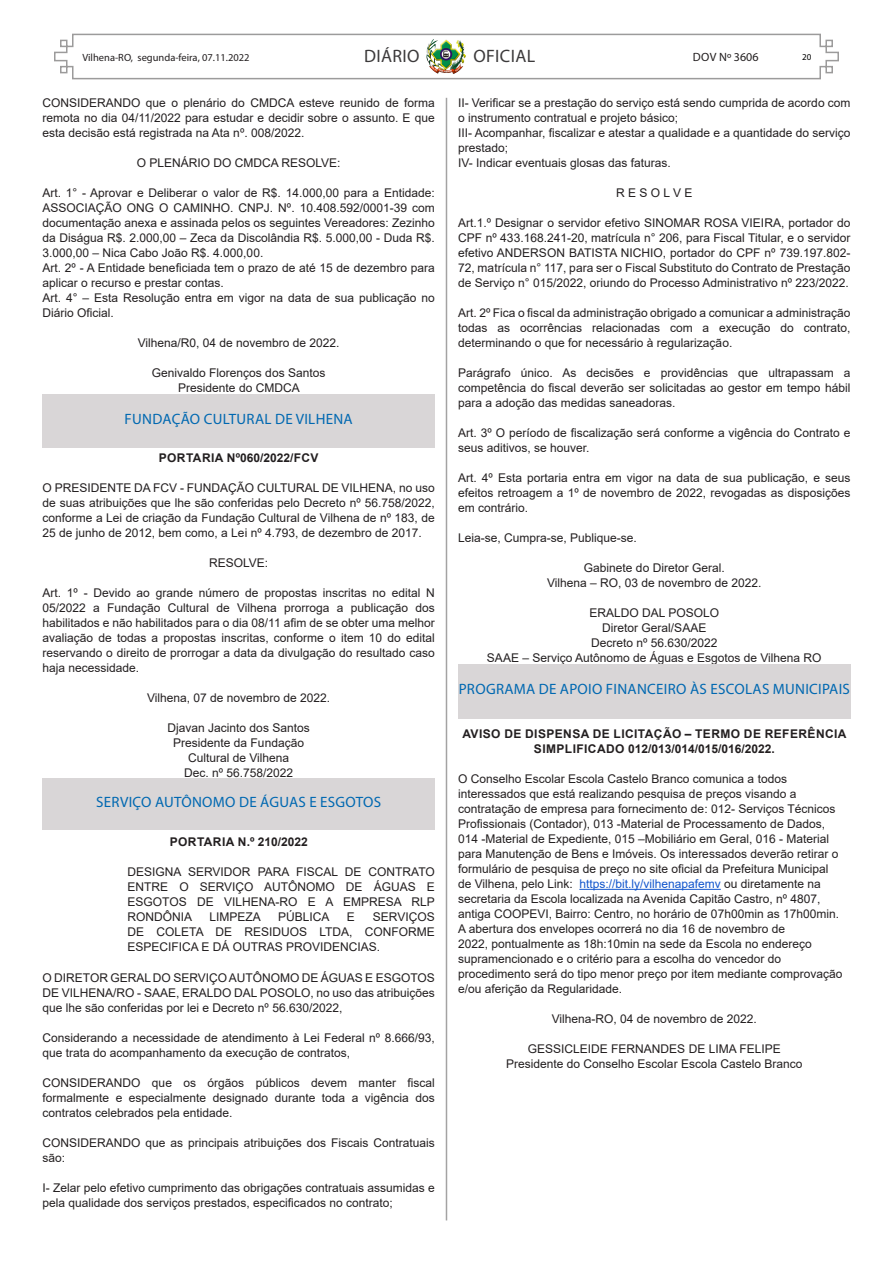
<style>
.page{position:relative;width:893px;height:1263px;background:#fff}
.page>*{position:absolute;margin:0;border:0;box-sizing:border-box;transform-origin:0 0}
.t1{font:18px "Myriad Pro";letter-spacing:.02em;color:#3c3a3b}
.TÍTULO{font:15px "Myriad Pro";letter-spacing:.02em;color:#0068b1}
.Ementa{font:12px/15px "Arial";color:#231f20;text-align:justify}
.Orgão_Emitente{font:12px "Arial";color:#231f20}
.Titulo_Descrição{font:700 12px/15px "Arial";letter-spacing:.035em;color:#231f20;text-align:center}
.Titulo_Descrição-2{font:700 12px "Arial";letter-spacing:.015em;color:#231f20}
.t2{font:12px "Myriad Pro";letter-spacing:.005em;color:#231f20}
.t3{font:10.5px "Myriad Pro";color:#231f20}
.t4{font:9px "Myriad Pro";color:#000}
.s1{color:#15c}
</style>
<div class="page">
<svg style="left:54px;top:33px;width:785px;height:47px"></svg>
<img style="left:425px;top:37px;width:42px;height:38px">
<hr style="left:446px;top:98px;width:1px;height:1122px;background:#a4a3a3">
<div style="left:43px;top:394px;width:392px;height:54px;background:#d9d6d7"></div>
<div style="left:43px;top:778px;width:392px;height:51px;background:#d9d6d7"></div>
<div style="left:458px;top:664px;width:392px;height:55px;background:#d9d6d7"></div>
<hr style="left:579px;top:889px;width:142px;height:1px;background:#15c">
<p class="t3" style="left:82px;top:51px;width:169px">Vilhena-RO, segunda-feira, 07.11.2022</p>
<h1 class="t1" style="left:364px;top:45px;width:57px">DIÁRIO</h1>
<h1 class="t1" style="left:473px;top:45px;width:63px">OFICIAL</h1>
<p class="t2" style="left:693px;top:49px;width:67px">DOV Nº 3606</p>
<p class="t4" style="left:802px;top:52px;width:11px">20</p>
<p class="Ementa" style="left:43px;top:95px;width:394px">CONSIDERANDO que o plenário do CMDCA esteve reunido de forma remota no dia 04/11/2022 para estudar e decidir sobre o assunto. E que esta decisão está registrada na Ata nº. 008/2022.</p>
<p class="Orgão_Emitente" style="left:137px;top:154px;width:205px">O PLENÁRIO DO CMDCA RESOLVE:</p>
<p class="Ementa" style="left:43px;top:185px;width:394px">Art. 1° - Aprovar e Deliberar o valor de R$. 14.000,00 para a Entidade:<br>ASSOCIAÇÃO ONG O CAMINHO. CNPJ. Nº. 10.408.592/0001-39 com documentação anexa e assinada pelos os seguintes Vereadores: Zezinho da Diságua R$. 2.000,00 – Zeca da Discolândia R$. 5.000,00 - Duda R$.<br>3.000,00 – Nica Cabo João R$. 4.000,00.</p>
<p class="Ementa" style="left:43px;top:260px;width:394px">Art. 2º - A Entidade beneficiada tem o prazo de até 15 de dezembro para aplicar o recurso e prestar contas.</p>
<p class="Ementa" style="left:43px;top:290px;width:394px">Art. 4° – Esta Resolução entra em vigor na data de sua publicação no<br>Diário Oficial.</p>
<p class="Orgão_Emitente" style="left:138px;top:334px;width:203px">Vilhena/R0, 04 de novembro de 2022.</p>
<p class="Orgão_Emitente" style="left:152px;top:364px;width:175px">Genivaldo Florenços dos Santos</p>
<p class="Orgão_Emitente" style="left:178px;top:379px;width:123px">Presidente do CMDCA</p>
<p class="TÍTULO" style="left:125px;top:409px;width:11px">FUNDA</p>
<p class="TÍTULO" style="left:172px;top:409px;width:142px">ÇÃO CULTURAL DE VILHENA</p>
<p class="Titulo_Descrição" style="left:159px;top:450px;width:161px">PORTARIA Nº060/2022/FCV</p>
<p class="Ementa" style="left:43px;top:480px;width:394px">O PRESIDENTE DA FCV - FUNDAÇÃO CULTURAL DE VILHENA, no uso de suas atribuições que lhe são conferidas pelo Decreto nº 56.758/2022, conforme a Lei de criação da Fundação Cultural de Vilhena de nº 183, de 25 de junho de 2012, bem como, a Lei nº 4.793, de dezembro de 2017.</p>
<p class="Orgão_Emitente" style="left:209px;top:554px;width:61px">RESOLVE:</p>
<p class="Ementa" style="left:43px;top:585px;width:394px">Art. 1º - Devido ao grande número de propostas inscritas no edital N 05/2022 a Fundação Cultural de Vilhena prorroga a publicação dos habilitados e não habilitados para o dia 08/11 afim de se obter uma melhor avaliação de todas a propostas inscritas, conforme o item 10 do edital reservando o direito de prorrogar a data da divulgação do resultado caso haja necessidade.</p>
<p class="Orgão_Emitente" style="left:147px;top:689px;width:185px">Vilhena, 07 de novembro de 2022.</p>
<p class="Orgão_Emitente" style="left:168px;top:719px;width:144px">Djavan Jacinto dos Santos</p>
<p class="Orgão_Emitente" style="left:173px;top:734px;width:132px">Presidente da Fundação</p>
<p class="Orgão_Emitente" style="left:188px;top:749px;width:103px">Cultural de Vilhena</p>
<p class="Orgão_Emitente" style="left:184px;top:764px;width:111px">Dec. nº 56.758/2022</p>
<p class="TÍTULO" style="left:96px;top:793px;width:184px">SERVIÇO AUTÔNOMO DE ÁGUAS</p>
<p class="TÍTULO" style="left:309px;top:793px;width:72px">E ESGOTOS</p>
<p class="Titulo_Descrição-2" style="left:170px;top:834px;width:140px">PORTARIA N.º 210/2022</p>
<p class="Ementa" style="left:128px;top:865px;width:309px">DESIGNA SERVIDOR PARA FISCAL DE CONTRATO ENTRE O SERVIÇO AUTÔNOMO DE ÁGUAS E ESGOTOS DE VILHENA-RO E A EMPRESA RLP RONDÔNIA</p>
<p class="Ementa" style="left:458px;top:95px;width:394px">II- Verificar se a prestação do serviço está sendo cumprida de acordo com o instrumento contratual e projeto básico;</p>
<p class="Ementa" style="left:458px;top:125px;width:394px">III- Acompanhar, fiscalizar e atestar a qualidade e a quantidade do serviço prestado;</p>
<p class="Ementa" style="left:458px;top:155px;width:214px">IV- Indicar eventuais glosas das faturas.</p>
<p class="Orgão_Emitente" style="left:616px;top:184px;width:78px">R E S O L V E</p>
<p class="Ementa" style="left:458px;top:215px;width:394px">Art.1.º Designar o servidor efetivo SINOMAR ROSA VIEIRA, portador do CPF nº 433.168.241-20, matrícula n° 206, para Fiscal Titular, e o servidor efetivo ANDERSON BATISTA NICHIO, portador do CPF nº 739.197.802- 72, matrícula n° 117, para ser o Fiscal Substituto do Contrato de Prestação de Serviço n° 015/2022, oriundo do Processo Administrativo nº 223/2022.</p>
<p class="Ementa" style="left:458px;top:305px;width:394px">Art. 2º Fica o fiscal da administração obrigado a comunicar a administração todas as ocorrências relacionadas com a execução do contrato, determinando o que for necessário à regularização.</p>
<p class="Ementa" style="left:458px;top:365px;width:394px">Parágrafo único. As decisões e providências que ultrapassam a competência do fiscal deverão ser solicitadas ao gestor em tempo hábil para a adoção das medidas saneadoras.</p>
<p class="Ementa" style="left:458px;top:425px;width:394px">Art. 3º O período de fiscalização será conforme a vigência do Contrato e seus aditivos, se houver.</p>
<p class="Ementa" style="left:458px;top:470px;width:394px">Art. 4º Esta portaria entra em vigor na data de sua publicação, e seus efeitos retroagem a 1º de novembro de 2022, revogadas as disposições em contrário.</p>
<p class="Ementa" style="left:458px;top:530px;width:180px">Leia-se, Cumpra-se, Publique-se.</p>
<p class="Orgão_Emitente" style="left:584px;top:559px;width:142px">Gabinete do Diretor Geral.</p>
<p class="Orgão_Emitente" style="left:547px;top:574px;width:216px">Vilhena – RO, 03 de novembro de 2022.</p>
<p class="Orgão_Emitente" style="left:589px;top:604px;width:131px">ERALDO DAL POSOLO</p>
<p class="Orgão_Emitente" style="left:602px;top:619px;width:106px">Diretor Geral/SAAE</p>
<p class="Orgão_Emitente" style="left:591px;top:634px;width:128px">Decreto nº 56.630/2022</p>
<p class="Orgão_Emitente" style="left:487px;top:649px;width:336px">SAAE – Serviço Autônomo de Águas e Esgotos de Vilhena RO</p>
<p class="TÍTULO" style="left:459px;top:679px;width:157px">PROGRAMA DE APOIO FINAN</p>
<p class="TÍTULO" style="left:647px;top:679px;width:107px">CEI RO ÀS ESCOLAS</p>
<p class="TÍTULO" style="left:773px;top:679px;width:64px">MUNICIPAIS</p>
<p class="Titulo_Descrição" style="left:462px;top:726px;width:386px">AVISO DE DISPENSA DE LICITAÇÃO – TERMO DE REFERÊNCIA<br>SIMPLIFICADO 012/013/014/015/016/2022.</p>
<p class="Ementa" style="left:458px;top:771px;width:382px;text-align:left">O Conselho Escolar Escola Castelo Branco comunica a todos interessados que está realizando pesquisa de preços visando a contratação de empresa para fornecimento de: 012- Serviços Técnicos Profissionais (Contador), 013 -Material de Processamento de Dados, 014 -Material de Expediente, 015 –Mobiliário em Geral, 016 - Material para Manutenção de Bens e Imóveis. Os interessados deverão retirar o formulário de pesquisa de preço no site oficial da Prefeitura Municipal de Vilhena, pelo Link: <span class="s1">https://bit.ly/vilhenapafemv</span> ou diretamente na secretaria da Escola localizada na Avenida Capitão Castro, nº 4807, antiga COOPEVI, Bairro: Centro, no horário de 07h00min as 17h00min.</p>
<p class="Ementa" style="left:458px;top:921px;width:386px;text-align:left">A abertura dos envelopes ocorrerá no dia 16 de novembro de<br>2022, pontualmente as 18h:10min na sede da Escola no endereço supramencionado e o critério para a escolha do vencedor do procedimento será do tipo menor preço por item mediante comprovação e/ou aferição da Regularidade.</p>
<p class="Orgão_Emitente" style="left:552px;top:1010px;width:207px">Vilhena-RO, 04 de novembro de 2022.</p>
<p class="Orgão_Emitente" style="left:528px;top:1040px;width:254px">GESSICLEIDE FERNANDES DE LIMA FELIPE</p>
<p class="Orgão_Emitente" style="left:506px;top:1055px;width:298px">Presidente do Conselho Escolar Escola Castelo Branco</p>
<p class="Ementa" style="left:210px;top:910px;width:53px">LIMPEZA</p>
<p class="Ementa" style="left:278px;top:910px;width:53px">PÚBLICA</p>
<p class="Ementa" style="left:347px;top:910px;width:10px">E</p>
<p class="Ementa" style="left:128px;top:910px;width:309px;text-indent:245px">SERVIÇOS DE COLETA DE RESIDUOS LTDA, CONFORME ESPECIFICA E DÁ OUTRAS PROVIDENCIAS.</p>
<p class="Ementa" style="left:43px;top:970px;width:394px">O DIRETOR GERAL DO SERVIÇO AUTÔNOMO DE ÁGUAS E ESGOTOS DE VILHENA/RO - SAAE, ERALDO DAL POSOLO, no uso das atribuições que lhe são conferidas por lei e Decreto nº 56.630/2022,</p>
<p class="Ementa" style="left:43px;top:1030px;width:394px">Considerando a necessidade de atendimento à Lei Federal nº 8.666/93, que trata do acompanhamento da execução de contratos,</p>
<p class="Ementa" style="left:43px;top:1075px;width:394px">CONSIDERANDO que os órgãos públicos devem manter fiscal formalmente e especialmente designado durante toda a vigência dos contratos celebrados pela entidade.</p>
<p class="Ementa" style="left:43px;top:1135px;width:394px">CONSIDERANDO que as principais atribuições dos Fiscais Contratuais são:</p>
<p class="Ementa" style="left:43px;top:1180px;width:394px">I- Zelar pelo efetivo cumprimento das obrigações contratuais assumidas e pela qualidade dos serviços prestados, especificados no contrato;</p>
</div>
